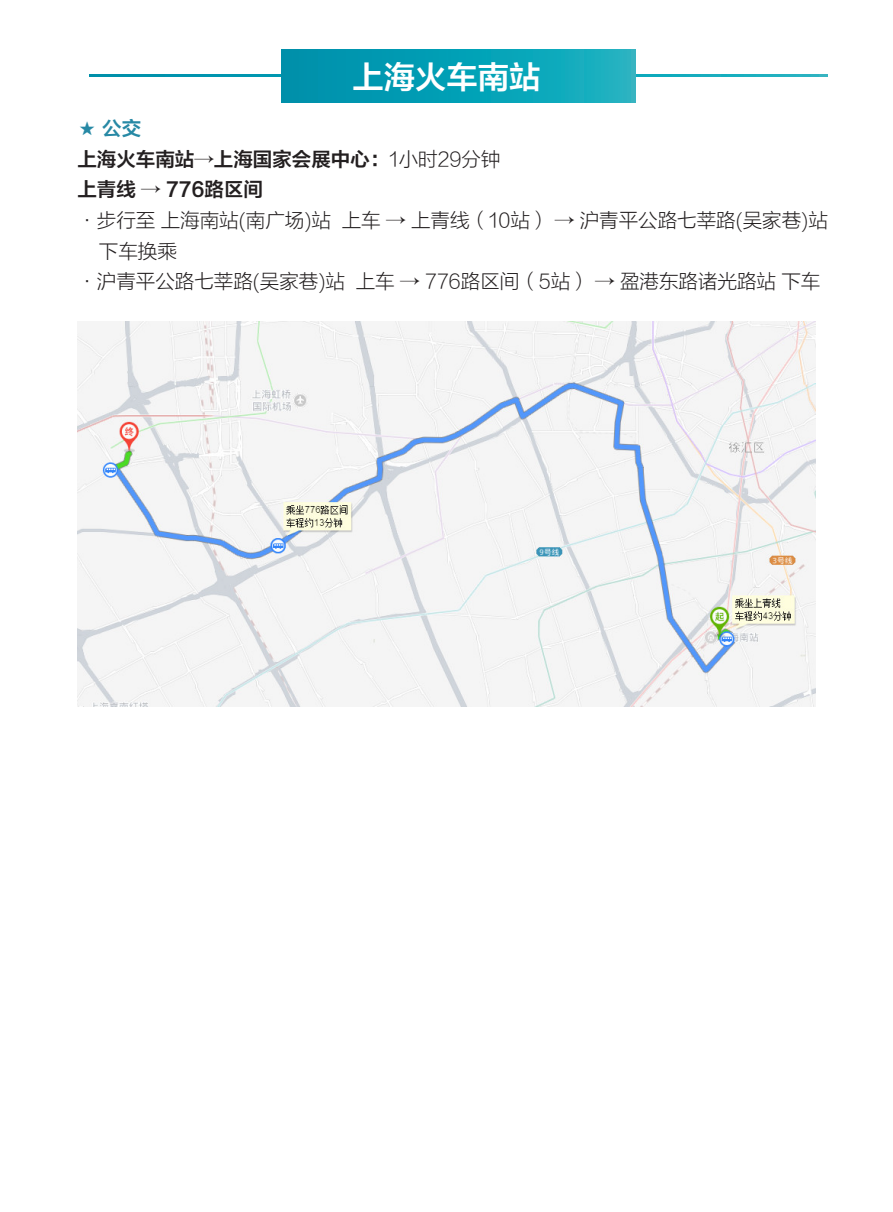
<style>
.page{position:relative;width:893px;height:1212px;background:#fff}
.page>*{position:absolute;margin:0;border:0;box-sizing:border-box;transform-origin:0 0}
.t1{font:31.35px "FZLTZCHK GBK1 0";color:#fff}
.t2{font:19.5px "Lantinghei SC Extralight";color:#231f20}
.t3{font:19.5px/30.6px "FZLTZCHK GBK1 0";color:#231f20}
.s1{color:#2789a5}
.s2{font-family:"Lantinghei SC Extralight"}
</style>
<div class="page">
<svg style="left:89px;top:75px;width:738px;height:2px"></svg>
<svg style="left:281px;top:49px;width:354px;height:54px;background:#08a0b6"></svg>
<img style="left:77px;top:322px;width:739px;height:384px">
<h1 class="t1" style="left:353px;top:59px;width:189px">上海火车南站</h1>
<p class="t3" style="left:77px;top:114px;width:425px"><span class="s1">★ 公交<br></span>上海火车南站→上海国家会展中心：<span class="s2">1小时29分钟</span>上青线 → 776路区间</p>
<p class="t2" style="left:77px;top:209px;width:752px">·步行至 上海南站(南广场)站 上车 → 上青线（10站） → 沪青平公路七莘路(吴家巷)站</p>
<p class="t2" style="left:99px;top:240px;width:79px">下车换乘</p>
<p class="t2" style="left:77px;top:271px;width:745px">·沪青平公路七莘路(吴家巷)站 上车 → 776路区间（5站） → 盈港东路诸光路站 下车</p>
</div>
